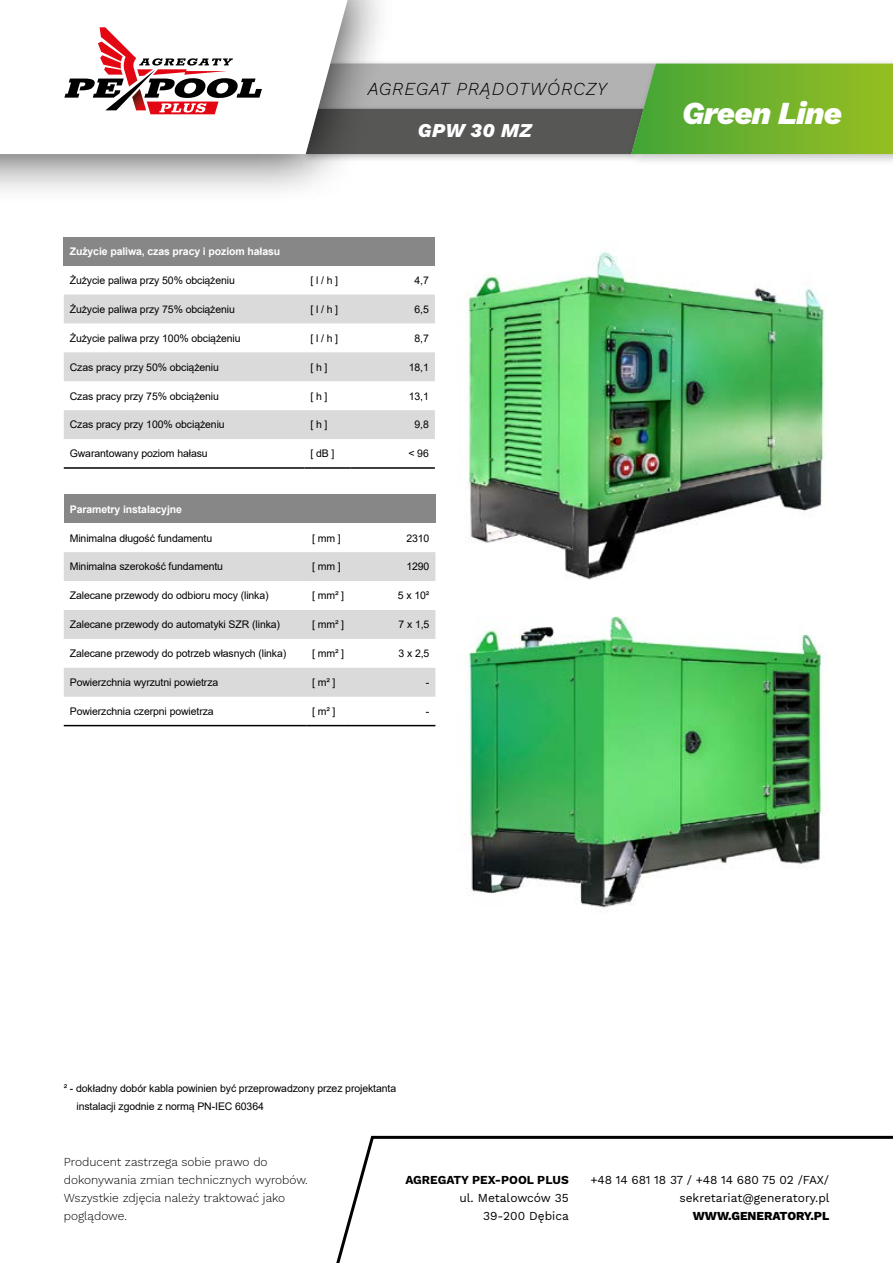
<style>
.page{position:relative;width:893px;height:1263px;background:#fff}
.page>*{position:absolute;margin:0;border:0;box-sizing:border-box;transform-origin:0 0}
.t1{font:italic 800 31.5px "Work Sans";letter-spacing:-.025em;color:#fff}
.t2{font:italic 800 19.2px "Work Sans";letter-spacing:.025em;color:#fff}
.t3{font:italic 300 18px "Work Sans";letter-spacing:.05em;color:#000}
.t4{font:300 12px/18px "Work Sans";color:#000}
.t5{font:12px/18px "Work Sans";color:#000;text-align:right}
.t6{font:700 12px "Work Sans";color:#000}
.t7{font:800 12px "Work Sans";color:#000}
.t8{font:10.5px/18px "Arial";letter-spacing:-.01em;color:#000}
.t9{font:700 10.5px "Arial";letter-spacing:-.01em;color:#fff}
</style>
<div class="page">
<div style="left:315px;top:60px;width:349px;height:57px;background:#000;opacity:.25"></div>
<div style="left:302px;top:105px;width:349px;height:58px;background:#000;opacity:.25"></div>
<div style="left:0;top:0;width:397px;height:205px;background:#000;opacity:.75"></div>
<svg style="left:0;top:0;width:351px;height:154px"></svg>
<svg style="left:64px;top:27px;width:198px;height:87px"></svg>
<svg style="left:336px;top:1135px;width:557px;height:128px"></svg>
<div style="left:626px;top:57px;width:267px;height:110px;background:#000;opacity:.25"></div>
<svg style="left:306px;top:64px;width:587px;height:90px;background:#7c985e"></svg>
<div style="left:64px;top:237px;width:371px;height:29px;background:#878787"></div>
<svg style="left:64px;top:295px;width:371px;height:144px;fill:#dadada"></svg>
<hr style="left:64px;top:467px;width:240px;height:2px;background:#000">
<hr style="left:304px;top:467px;width:46px;height:2px;background:#000">
<hr style="left:350px;top:467px;width:85px;height:2px;background:#000">
<div style="left:64px;top:494px;width:371px;height:29px;background:#878787"></div>
<svg style="left:64px;top:552px;width:371px;height:145px;fill:#dadada"></svg>
<hr style="left:64px;top:725px;width:242px;height:1px;background:#000">
<hr style="left:306px;top:725px;width:46px;height:1px;background:#000">
<hr style="left:352px;top:725px;width:83px;height:1px;background:#000">
<img style="left:466px;top:252px;width:359px;height:328px">
<img style="left:465px;top:616px;width:360px;height:292px">
<h3 class="t3" style="left:368px;top:75px;width:241px">AGREGAT PRĄDOTWÓRCZY</h3>
<h2 class="t2" style="left:418px;top:116px;width:115px">GPW 30 MZ</h2>
<p class="t9" style="left:70px;top:244px;width:212px">Zużycie paliwa, czas pracy i poziom hałasu</p>
<p class="t8" style="left:70px;top:271px;width:167px">Żużycie paliwa przy 50% obciążeniu</p>
<p class="t8" style="left:310px;top:271px;width:29px">[ l / h ]</p>
<p class="t8" style="left:414px;top:271px;width:16px">4,7</p>
<p class="t8" style="left:70px;top:300px;width:167px">Żużycie paliwa przy 75% obciążeniu</p>
<p class="t8" style="left:310px;top:300px;width:29px">[ l / h ]</p>
<p class="t8" style="left:414px;top:300px;width:16px">6,5</p>
<p class="t8" style="left:70px;top:329px;width:172px">Żużycie paliwa przy 100% obciążeniu</p>
<p class="t8" style="left:310px;top:329px;width:29px">[ l / h ]</p>
<p class="t8" style="left:414px;top:329px;width:16px">8,7</p>
<p class="t8" style="left:70px;top:358px;width:151px">Czas pracy przy 50% obciążeniu</p>
<p class="t8" style="left:310px;top:358px;width:19px">[ h ]</p>
<p class="t8" style="left:409px;top:358px;width:22px">18,1</p>
<p class="t8" style="left:70px;top:387px;width:151px">Czas pracy przy 75% obciążeniu</p>
<p class="t8" style="left:310px;top:387px;width:19px">[ h ]</p>
<p class="t8" style="left:409px;top:387px;width:22px">13,1</p>
<p class="t8" style="left:70px;top:416px;width:156px">Czas pracy przy 100% obciążeniu</p>
<p class="t8" style="left:310px;top:416px;width:19px">[ h ]</p>
<p class="t8" style="left:414px;top:416px;width:16px">9,8</p>
<p class="t8" style="left:70px;top:445px;width:140px">Gwarantowany poziom hałasu</p>
<p class="t8" style="left:310px;top:445px;width:25px">[ dB ]</p>
<p class="t8" style="left:408px;top:445px;width:22px">&lt; 96</p>
<p class="t9" style="left:70px;top:501px;width:114px">Parametry instalacyjne</p>
<p class="t8" style="left:70px;top:529px;width:144px">Minimalna długość fundamentu</p>
<p class="t8" style="left:312px;top:529px;width:30px">[ mm ]</p>
<p class="t8" style="left:406px;top:529px;width:25px">2310</p>
<p class="t8" style="left:70px;top:558px;width:155px">Minimalna szerokość fundamentu</p>
<p class="t8" style="left:312px;top:558px;width:30px">[ mm ]</p>
<p class="t8" style="left:406px;top:558px;width:25px">1290</p>
<p class="t8" style="left:70px;top:587px;width:200px">Zalecane przewody do odbioru mocy (linka)</p>
<p class="t8" style="left:312px;top:587px;width:34px">[ mm² ]</p>
<p class="t8" style="left:398px;top:587px;width:33px">5 x 10²</p>
<p class="t8" style="left:70px;top:615px;width:212px">Zalecane przewody do automatyki SZR (linka)</p>
<p class="t8" style="left:312px;top:615px;width:34px">[ mm² ]</p>
<p class="t8" style="left:399px;top:615px;width:32px">7 x 1,5</p>
<p class="t8" style="left:70px;top:644px;width:218px">Zalecane przewody do potrzeb własnych (linka)</p>
<p class="t8" style="left:312px;top:644px;width:34px">[ mm² ]</p>
<p class="t8" style="left:399px;top:644px;width:32px">3 x 2,5</p>
<p class="t8" style="left:70px;top:673px;width:150px">Powierzchnia wyrzutni powietrza</p>
<p class="t8" style="left:312px;top:673px;width:25px">[ m² ]</p>
<p class="t8" style="left:426px;top:673px;width:5px">-</p>
<p class="t8" style="left:70px;top:702px;width:145px">Powierzchnia czerpni powietrza</p>
<p class="t8" style="left:312px;top:702px;width:25px">[ m² ]</p>
<p class="t8" style="left:426px;top:702px;width:5px">-</p>
<h1 class="t1" style="left:682px;top:89px;width:162px">Green Line</h1>
<p class="t8" style="left:77px;top:1079px;width:321px;text-indent:-13px">² - dokładny dobór kabla powinien być przeprowadzony przez projektanta instalacji zgodnie z normą PN-IEC 60364</p>
<p class="t4" style="left:64px;top:1153px;width:246px">Producent zastrzega sobie prawo do dokonywania zmian technicznych wyrobów.<br>Wszystkie zdjęcia należy traktować jako poglądowe.</p>
<p class="t6" style="left:405px;top:1171px;width:165px">AGREGATY PEX-POOL PLUS</p>
<p class="t5" style="left:460px;top:1189px;width:111px">ul. Metalowców 35<br>39-200 Dębica</p>
<p class="t5" style="left:590px;top:1171px;width:241px">+48 14 681 18 37 / +48 14 680 75 02 /FAX/ sekretariat@generatory.pl</p>
<p class="t7" style="left:693px;top:1207px;width:138px">WWW.GENERATORY.PL</p>
</div>
